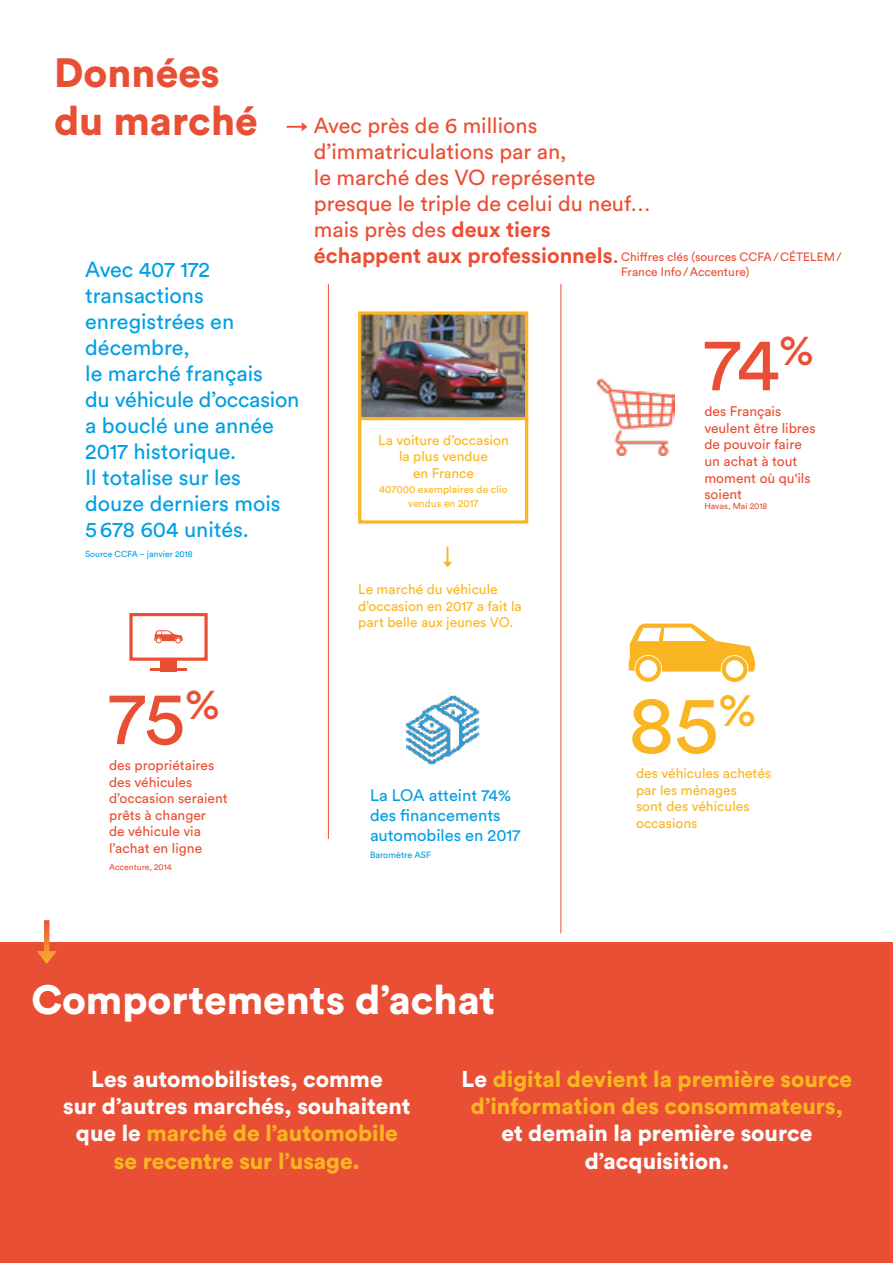
<style>
.page{position:relative;width:893px;height:1263px;background:#fff}
.page>*{position:absolute;margin:0;border:0;box-sizing:border-box;transform-origin:0 0}
.t1{font:81.3px "Circular Std Book";color:#fab522}
.t2{font:74.85px "Circular Std Book";color:#e94f35}
.t3{font:40.5px "Circular Std Black";color:#fff}
.t4{font:40.5px/48.6px "Circular Std Black";color:#e94f35}
.t5{font:22.65px/27.2px "Circular Std Black";color:#fff;text-align:center}
.t6{font:22.65px/27.2px "Circular Std Black";color:#fab522;text-align:center}
.t7{font:21.6px/26px "Circular Std Book";color:#009fe3}
.t8{font:21.6px/26px "Circular Std Book";color:#e94f35}
.t9{font:21.6px "Circular Std Bold";color:#e94f35}
.t10{font:21.6px "Circular Std Book";color:#fab522}
.t11{font:16.5px/19.8px "Circular Std Book";color:#009fe3}
.t12{font:13.8px/16.6px "Circular Std Book";color:#e94f35}
.t13{font:13.8px/16.6px "Circular Std Book";color:#fab522}
.t14{font:12px/14.4px "Circular Std Book";color:#e94f35}
.t15{font:10.35px/14.7px "Circular Std Book";color:#fab522;text-align:center}
.t16{font:9px "Circular Std Book";letter-spacing:-.005em;color:#009fe3}
.t17{font:8.7px "Circular Std Book";color:#e94f35}
.t18{font:8.7px "Circular Std Book";color:#009fe3}
.s1{font-family:"Circular Std Bold"}
.s2{font-family:"Circular Std Book"}
.s3{color:#fab522}
.s4{color:#fff}
</style>
<div class="page">
<hr style="left:328px;top:284px;width:1px;height:555px;background:#e94f35">
<hr style="left:560px;top:284px;width:1px;height:649px;background:#e94f35">
<div style="left:129px;top:613px;width:79px;height:48px;border:3px solid #e94f35"></div>
<div style="left:160px;top:658px;width:17px;height:13px;background:#e94f35"></div>
<hr style="left:150px;top:668px;width:37px;height:3px;background:#e94f35">
<svg style="left:154px;top:630px;width:29px;height:13px"></svg>
<svg style="left:629px;top:623px;width:127px;height:59px"></svg>
<div style="left:358px;top:417px;width:170px;height:107px;background:#fff;border:3px solid #fab522"></div>
<img style="left:362px;top:315px;width:162px;height:101px">
<div style="left:358px;top:311px;width:170px;height:109px;border:3px solid #fab522"></div>
<div style="left:0;top:942px;width:893px;height:321px;background:#e94f35"></div>
<svg style="left:37px;top:920px;width:20px;height:44px"></svg>
<img style="left:406px;top:695px;width:74px;height:71px">
<img style="left:597px;top:378px;width:78px;height:78px">
<h3 class="t4" style="left:54px;top:47px;width:205px">Données du marché</h3>
<h3 class="t8" style="left:314px;top:112px;width:338px;text-indent:-28px">→ Avec près de 6 millions d’immatriculations par an,<br>le marché des VO représente presque le triple de celui du neuf… mais près des <span class="s1">deux tiers</span></h3>
<h3 class="t9" style="left:314px;top:241px;width:306px">échappent aux professionnels<span class="s2">.</span></h3>
<p class="t14" style="left:621px;top:250px;width:222px">Chiffres clés (sources CCFA/CÉTELEM/<br>France Info/Accenture)</p>
<h3 class="t7" style="left:85px;top:256px;width:216px">Avec 407 172 transactions enregistrées en décembre,<br>le marché français<br>du véhicule d’occasion a bouclé une année<br>2017 historique.<br>Il totalise sur les douze derniers mois<br>5678 604 unités.</h3>
<p class="t18" style="left:85px;top:549px;width:109px">Source CCFA – janvier 2018</p>
<h2 class="t2" style="left:704px;top:319px;width:111px">74<sup>%</sup></h2>
<p class="t12" style="left:704px;top:403px;width:113px">des Français veulent être libres de pouvoir faire un achat à tout moment où qu'ils soient</p>
<p class="t17" style="left:704px;top:501px;width:65px">Havas, Mai 2018</p>
<p class="t13" style="left:378px;top:431px;width:132px;text-align:center">La voiture d’occasion la plus vendue<br>en France</p>
<p class="t15" style="left:379px;top:481px;width:130px">407000 exemplaires de clio vendus en 2017</p>
<h3 class="t10" style="left:462px;top:546px;width:24px;rotate:90deg">→</h3>
<h2 class="t2" style="left:109px;top:672px;width:112px">75<sup>%</sup></h2>
<p class="t12" style="left:109px;top:756px;width:120px">des propriétaires des véhicules d’occasion seraient prêts à changer<br>de véhicule via l’achat en ligne</p>
<p class="t17" style="left:109px;top:862px;width:64px">Accenture, 2014</p>
<p class="t13" style="left:358px;top:581px;width:165px">Le marché du véhicule d’occasion en 2017 a fait la part belle aux jeunes VO.</p>
<p class="t11" style="left:370px;top:785px;width:152px">La LOA atteint 74% des financements automobiles en 2017</p>
<p class="t16" style="left:370px;top:850px;width:63px">Baromètre ASF</p>
<h3 class="t3" style="left:31px;top:972px;width:465px">Comportements d’achat</h3>
<h1 class="t1" style="left:629px;top:675px;width:129px">85<sup>%</sup></h1>
<p class="t13" style="left:636px;top:764px;width:137px">des véhicules achetés par les ménages<br>sont des véhicules occasions</p>
<h3 class="t5" style="left:63px;top:1065px;width:349px">Les automobilistes, comme<br>sur d’autres marchés, souhaitent que le <span class="s3">marché de l’automobile se recentre sur l’usage.</span></h3>
<h3 class="t6" style="left:462px;top:1065px;width:392px"><span class="s4">Le</span> digital devient la première source d’information des consommateurs,</h3>
<h3 class="t5" style="left:501px;top:1119px;width:313px">et demain la première source d’acquisition.</h3>
</div>
